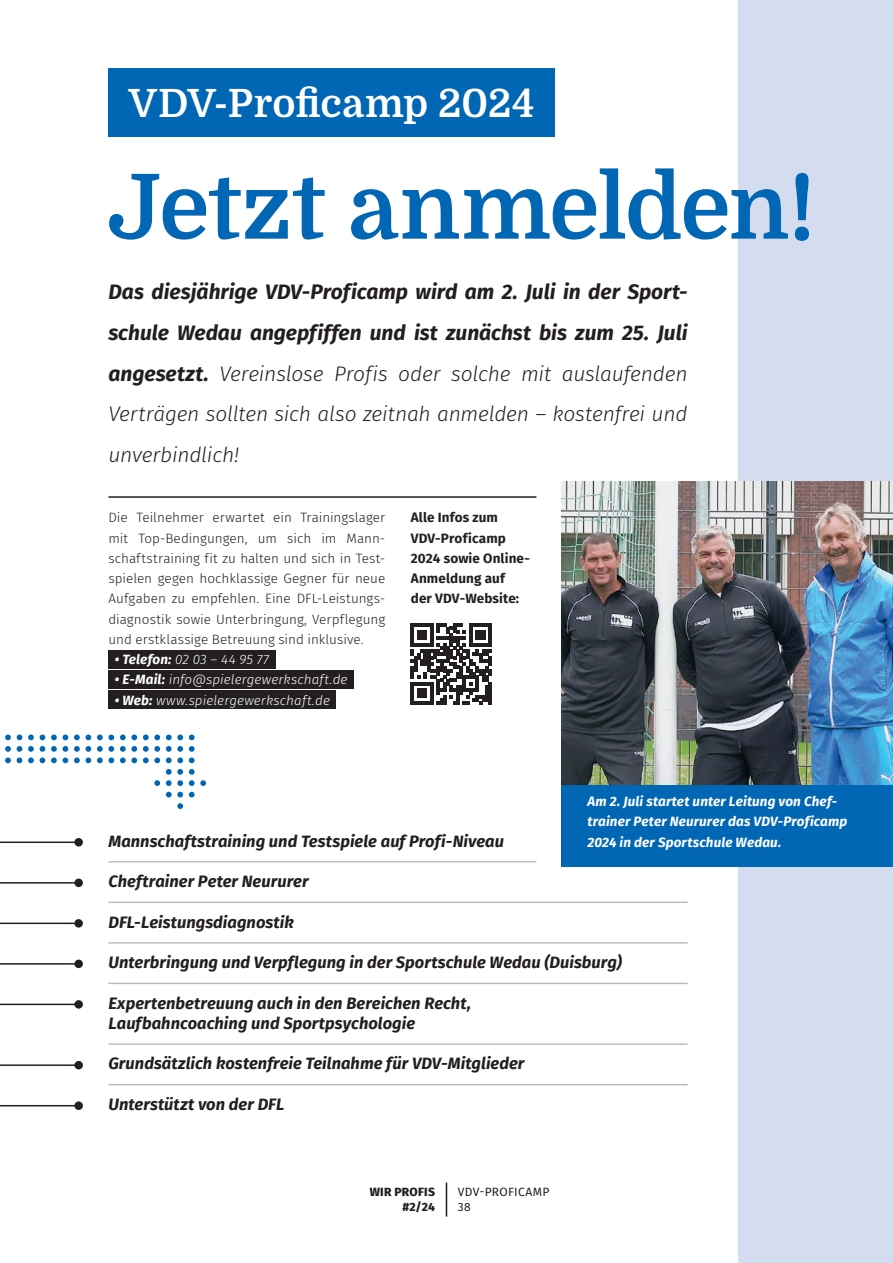
<style>
.page{position:relative;width:893px;height:1263px;background:#fff}
.page>*{position:absolute;margin:0;border:0;box-sizing:border-box;transform-origin:0 0}
.t1{font:700 90px "Domine";letter-spacing:-.015em;color:#0166b3}
.t2{font:700 39px "Domine";letter-spacing:.005em;color:#fff}
.t3{font:italic 700 21px/40.5px "Fira Sans";color:#231f20;text-align:justify}
.t4{font:italic 700 16.5px/20.2px "Fira Sans";letter-spacing:.005em;color:#231f20}
.t5{font:300 13.5px/20.2px "Fira Sans";color:#231f20;text-align:justify}
.t6{font:italic 700 13.5px/20.2px "Fira Sans";letter-spacing:.01em;color:#fff}
.t7{font:italic 300 13.5px "Fira Sans";letter-spacing:.01em;color:#fff}
.t8{font:700 13.5px/20.2px "Fira Sans";letter-spacing:.01em;color:#231f20}
.t9{font:12px/15px "Fira Sans";letter-spacing:.02em;color:#231f20}
.t10{font:800 12px/15px "Fira Sans";letter-spacing:.025em;color:#231f20;text-align:right}
.s1{font-weight:300}
.s2{font-weight:700}
</style>
<div class="page">
<div style="left:739px;top:0;width:154px;height:1263px;background:#d4ddef"></div>
<div style="left:108px;top:650px;width:167px;height:18px;background:#231f20"></div>
<div style="left:108px;top:670px;width:246px;height:19px;background:#231f20"></div>
<div style="left:108px;top:691px;width:228px;height:18px;background:#231f20"></div>
<div style="left:108px;top:68px;width:447px;height:69px;background:#0166b3"></div>
<svg style="left:411px;top:624px;width:81px;height:81px"></svg>
<hr style="left:108px;top:496px;width:428px;height:2px;background:#231f20">
<hr style="left:446px;top:1182px;width:1px;height:34px;background:#231f20">
<hr style="left:108px;top:861px;width:428px;height:1px;background:#bcbdc0">
<hr style="left:108px;top:901px;width:580px;height:2px;background:#bcbdc0">
<hr style="left:108px;top:942px;width:580px;height:1px;background:#bcbdc0">
<hr style="left:108px;top:983px;width:580px;height:1px;background:#bcbdc0">
<hr style="left:108px;top:1043px;width:580px;height:2px;background:#bcbdc0">
<hr style="left:108px;top:1084px;width:580px;height:1px;background:#bcbdc0">
<hr style="left:0;top:841px;width:79px;height:2px;background:#231f20">
<div style="left:74px;top:838px;width:9px;height:8px;background:#231f20;border-radius:50%"></div>
<hr style="left:0;top:882px;width:79px;height:1px;background:#231f20">
<div style="left:74px;top:878px;width:9px;height:9px;background:#231f20;border-radius:50%"></div>
<hr style="left:0;top:922px;width:79px;height:2px;background:#231f20">
<div style="left:74px;top:919px;width:9px;height:8px;background:#231f20;border-radius:50%"></div>
<hr style="left:0;top:963px;width:79px;height:2px;background:#231f20">
<div style="left:74px;top:959px;width:9px;height:9px;background:#231f20;border-radius:50%"></div>
<hr style="left:0;top:1004px;width:79px;height:1px;background:#231f20">
<div style="left:74px;top:1000px;width:9px;height:9px;background:#231f20;border-radius:50%"></div>
<hr style="left:0;top:1064px;width:79px;height:2px;background:#231f20">
<div style="left:74px;top:1061px;width:9px;height:8px;background:#231f20;border-radius:50%"></div>
<hr style="left:0;top:1105px;width:79px;height:1px;background:#231f20">
<div style="left:74px;top:1101px;width:9px;height:9px;background:#231f20;border-radius:50%"></div>
<img style="left:562px;top:482px;width:331px;height:304px">
<div style="left:562px;top:786px;width:331px;height:81px;background:#0166b3"></div>
<svg style="left:5px;top:734px;width:63px;height:29px"></svg>
<svg style="left:74px;top:734px;width:132px;height:75px"></svg>
<h2 class="t2" style="left:129px;top:82px;width:407px">VDV-Proficamp 2024</h2>
<h1 class="t1" style="left:108px;top:157px;width:708px">Jetzt anmelden!</h1>
<p class="t3" style="left:108px;top:270px;width:581px">Das diesjährige VDV-Proficamp wird am 2. Juli in der Sport&shy;schule Wedau angepfiffen und ist zunächst bis zum 25. Juli angesetzt. <span class="s1">Vereinslose Profis oder solche mit auslaufenden Verträgen sollten sich also zeitnah anmelden – kostenfrei und unverbindlich!</span></p>
<p class="t5" style="left:108px;top:507px;width:278px">Die Teilnehmer erwartet ein Trainingslager mit Top-Bedingungen, um sich im Mann&shy;schaftstraining fit zu halten und sich in Test&shy;spielen gegen hochklassige Gegner für neue Aufgaben zu empfehlen. Eine DFL-Leistungs&shy;diagnostik sowie Unterbringung, Verpflegung und erstklassige Betreuung sind inklusive.</p>
<p class="t7" style="left:115px;top:650px;width:156px"><span class="s2">• Telefon:</span> 02 03 – 44 95 77</p>
<p class="t7" style="left:115px;top:670px;width:234px"><span class="s2">• E-Mail:</span> info@spielergewerkschaft.de</p>
<p class="t7" style="left:115px;top:690px;width:217px"><span class="s2">• Web:</span> www.spielergewerkschaft.de</p>
<p class="t8" style="left:411px;top:506px;width:121px">Alle Infos zum<br>VDV-Proficamp<br>2024 sowie Online-<br>Anmeldung auf<br>der VDV-Website:</p>
<p class="t6" style="left:587px;top:790px;width:261px">Am 2. Juli startet unter Leitung von Chef&shy;trainer Peter Neururer das VDV-Proficamp<br>2024 in der Sportschule Wedau.</p>
<p class="t4" style="left:108px;top:829px;width:397px">Mannschaftstraining und Testspiele auf Profi-Niveau</p>
<p class="t4" style="left:108px;top:870px;width:202px">Cheftrainer Peter Neururer</p>
<p class="t4" style="left:108px;top:910px;width:187px">DFL-Leistungsdiagnostik</p>
<p class="t4" style="left:108px;top:951px;width:515px">Unterbringung und Verpflegung in der Sportschule Wedau (Duisburg)</p>
<p class="t4" style="left:108px;top:992px;width:364px">Expertenbetreuung auch in den Bereichen Recht,<br>Laufbahncoaching und Sportpsychologie</p>
<p class="t4" style="left:108px;top:1052px;width:417px">Grundsätzlich kostenfreie Teilnahme für VDV-Mitglieder</p>
<p class="t4" style="left:108px;top:1093px;width:178px">Unterstützt von der DFL</p>
<p class="t10" style="left:370px;top:1183px;width:67px">WIR PROFIS #2/24</p>
<p class="t9" style="left:458px;top:1185px;width:93px">VDV-PROFICAMP<br>38</p>
</div>
